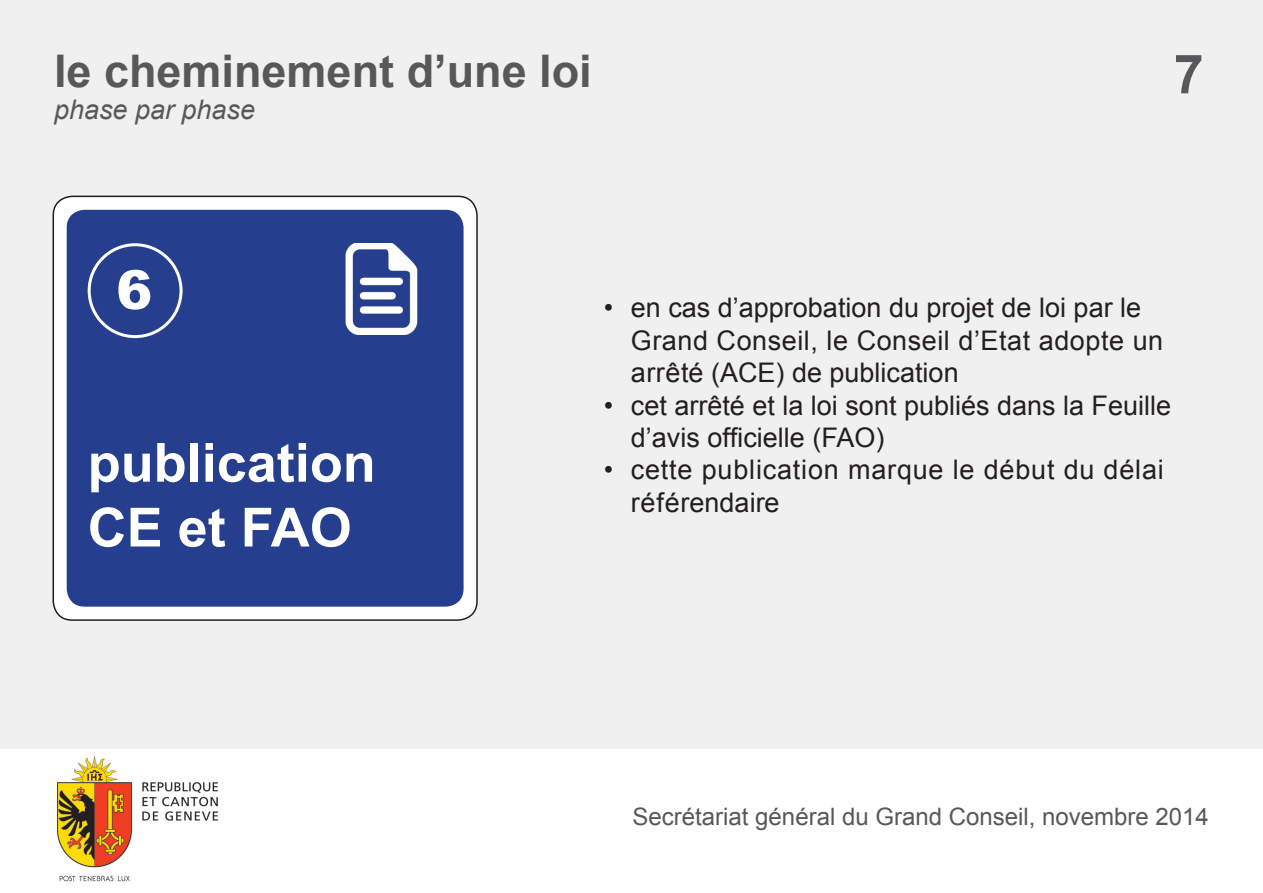
<style>
.page{position:relative;width:1263px;height:893px;background:#fff}
.page>*{position:absolute;margin:0;border:0;box-sizing:border-box;transform-origin:0 0}
.t1{font:700 54px/64.8px "Arial";color:#fff}
.t2{font:700 54px "Arial";color:#57585a}
.t3{font:900 54px "Arial";color:#fff}
.t4{font:700 45px "Arial";color:#57585a}
.t5{font:27px/32.4px "Arial";color:#231f20}
.t6{font:27px/32.4px "Arial";letter-spacing:.03em;color:#231f20}
.t7{font:italic 27px "Arial";color:#57585a}
.t8{font:24px "Arial";color:#57585a}
</style>
<div class="page">
<div style="left:0;top:0;width:1263px;height:748px;background:#f0f0f0"></div>
<img style="left:57px;top:756px;width:161px;height:126px">
<div style="left:53px;top:196px;width:424px;height:424px;background:#fff;border-radius:19px"></div>
<div style="left:53px;top:196px;width:425px;height:425px;border:2px solid #231f20;border-radius:19px"></div>
<div style="left:67px;top:210px;width:397px;height:397px;background:#253f8e;border-radius:18px"></div>
<div style="left:88px;top:243px;width:95px;height:95px;border:3px solid #fff;border-radius:50%"></div>
<img style="left:345px;top:243px;width:73px;height:91px">
<p class="t4" style="left:54px;top:41px;width:539px">le cheminement d’une loi</p>
<p class="t7" style="left:54px;top:92px;width:203px">phase par phase</p>
<h1 class="t2" style="left:1174px;top:38px;width:32px">7</h1>
<p class="t3" style="left:116px;top:250px;width:38px">6</p>
<p class="t1" style="left:88px;top:432px;width:290px">publication<br>CE et FAO</p>
<p class="t5" style="left:631px;top:292px;width:534px;text-indent:-27px">• en cas d’approbation du projet de loi par le<br>Grand Conseil, le Conseil d’Etat adopte un arrêté (ACE) de publication</p>
<p class="t5" style="left:631px;top:389px;width:542px;text-indent:-27px">• cet arrêté et la loi sont publiés dans la Feuille d’avis officielle (FAO)</p>
<p class="t6" style="left:631px;top:454px;width:534px;text-indent:-27px">• cette publication marque le début du délai référendaire</p>
<p class="t8" style="left:632px;top:801px;width:578px">Secrétariat général du Grand Conseil, novembre 2014</p>
</div>
